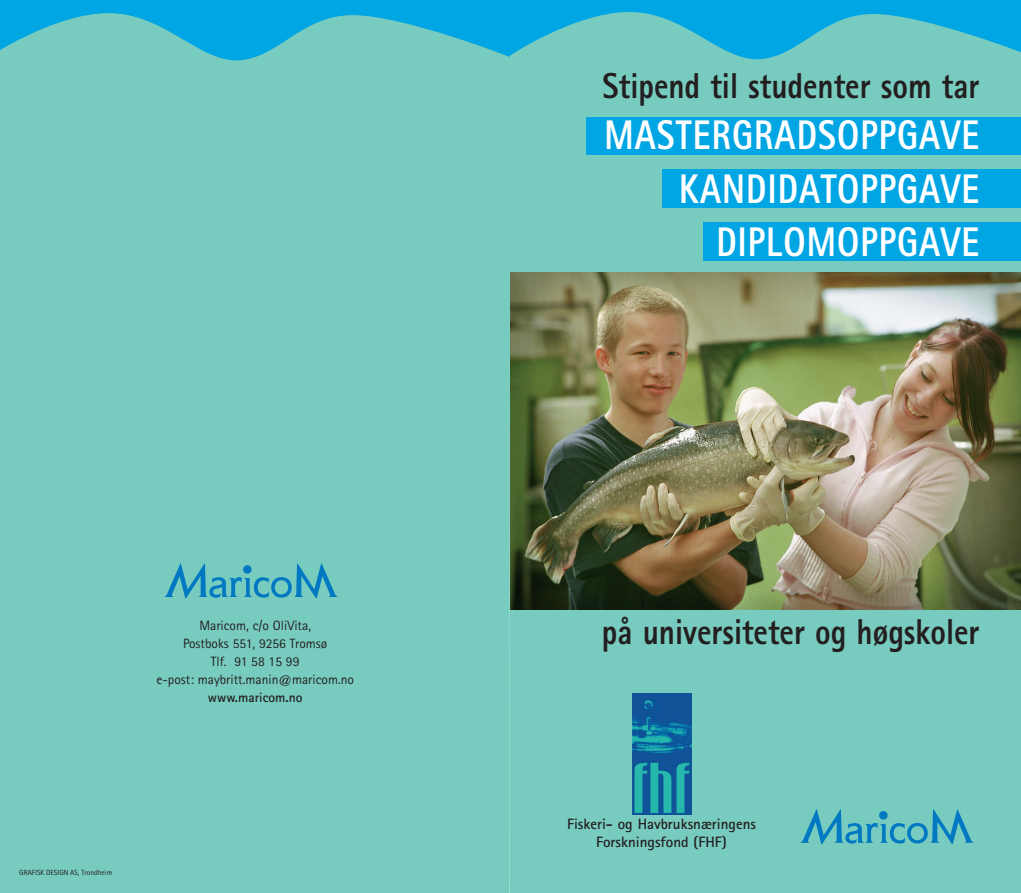
<style>
.page{position:relative;width:1021px;height:893px;background:#fff}
.page>*{position:absolute;margin:0;border:0;box-sizing:border-box;transform-origin:0 0}
.t1{font:800 41.4px/53.4px "Rotis Sans Serif";letter-spacing:.035em;color:#fff;text-align:right;scale:.83 1}
.t2{font:800 36px "Rotis Sans Serif";color:#231f20;scale:.87 1}
.t3{font:700 15px/18px "Rotis Sans Serif";color:#231f20;text-align:center}
.t4{font:13.5px/18px "Rotis Sans Serif";color:#231f20;text-align:center}
.t5{font:700 13.5px "Rotis Sans Serif";color:#231f20}
.t6{font:7.5px "Rotis Sans Serif";color:#231f20}
</style>
<div class="page">
<div style="left:0;top:0;width:1020px;height:69px;background:#00a5e3"></div>
<div style="left:510px;top:12px;width:510px;height:881px;background:#78cbbf"></div>
<div style="left:0;top:13px;width:510px;height:880px;background:#78cbbf"></div>
<svg style="left:165px;top:563px;width:172px;height:35px;background:#55b3bf"></svg>
<img style="left:510px;top:273px;width:510px;height:337px">
<img style="left:632px;top:693px;width:59px;height:122px">
<svg style="left:800px;top:809px;width:173px;height:35px;background:#55b3bf"></svg>
<div style="left:586px;top:117px;width:434px;height:38px;background:#00a5e3"></div>
<div style="left:663px;top:169px;width:357px;height:38px;background:#00a5e3"></div>
<div style="left:703px;top:223px;width:317px;height:38px;background:#00a5e3"></div>
<p class="t4" style="left:156px;top:617px;width:199px">Maricom, c/o OliVita,<br>Postboks 551, 9256 Tromsø<br>Tlf. 91 58 15 99<br>e-post: maybritt.manin@maricom.no</p>
<p class="t5" style="left:208px;top:692px;width:96px">www.maricom.no</p>
<p class="t6" style="left:19px;top:870px;width:94px">GRAFISK DESIGN AS, Trondheim</p>
<h2 class="t2" style="left:602px;top:73px;width:434px">Stipend til studenter som tar</h2>
<h1 class="t1" style="left:604px;top:113px;width:453px">MASTERGRADSOPPGAVE<br>KANDIDATOPPGAVE<br>DIPLOMOPPGAVE</h1>
<h2 class="t2" style="left:602px;top:619px;width:435px">på universiteter og høgskoler</h2>
<p class="t3" style="left:567px;top:816px;width:190px">Fiskeri- og Havbruksnæringens<br>Forskningsfond (FHF)</p>
</div>
